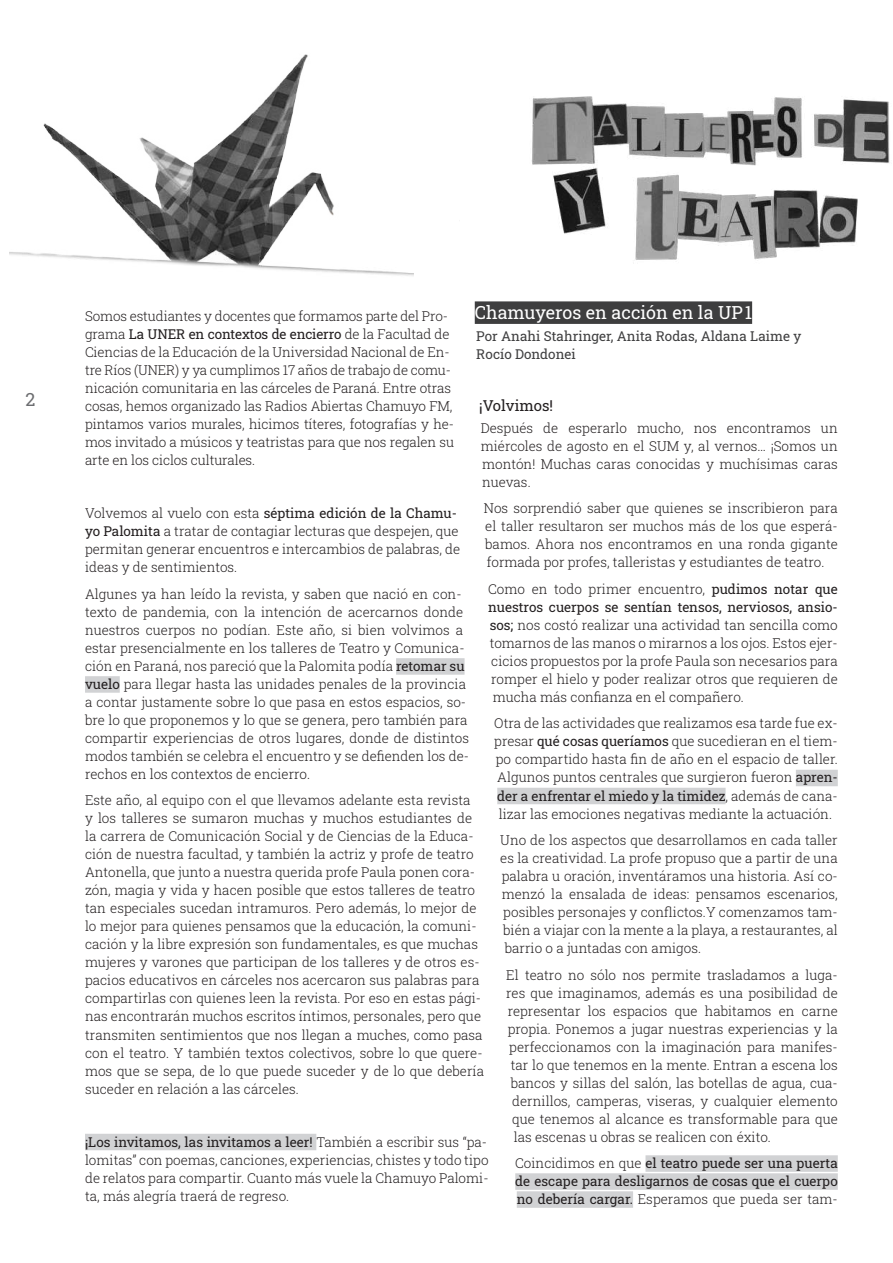
<style>
.page{position:relative;width:893px;height:1263px;background:#fff}
.page>*{position:absolute;margin:0;border:0;box-sizing:border-box;transform-origin:0 0}
.t1{font:18px "Roboto Slab";color:#fff}
.t2{font:18px "Roboto Slab";color:#6c6d70}
.t3{font:15px "Roboto Slab";color:#231f20}
.t4{font:300 13.5px/18px "Roboto Slab";color:#231f20}
.t5{font:13.5px/18px "Roboto Slab";color:#231f20;text-align:justify}
.t6{font:13.5px/18px "Roboto Slab";color:#3e3e3f}
.s1{font-weight:400}
.s2{font-weight:300}
</style>
<div class="page">
<div style="left:396px;top:658px;width:69px;height:17px;background:#d1d2d4"></div>
<div style="left:85px;top:676px;width:35px;height:17px;background:#d1d2d4"></div>
<div style="left:85px;top:1134px;width:231px;height:16px;background:#d1d2d4"></div>
<div style="left:475px;top:301px;width:277px;height:23px;background:#3e3e3f"></div>
<div style="left:796px;top:770px;width:42px;height:16px;background:#d1d2d4"></div>
<div style="left:497px;top:788px;width:229px;height:16px;background:#d1d2d4"></div>
<div style="left:645px;top:1155px;width:193px;height:17px;background:#d1d2d4"></div>
<div style="left:515px;top:1173px;width:323px;height:17px;background:#d1d2d4"></div>
<div style="left:517px;top:1191px;width:116px;height:17px;background:#d1d2d4"></div>
<img style="left:531px;top:96px;width:359px;height:164px">
<img style="left:9px;top:54px;width:405px;height:222px">
<h1 class="t2" style="left:26px;top:387px;width:11px">2</h1>
<h1 class="t1" style="left:475px;top:300px;width:279px">Chamuyeros en acción en la UP 1</h1>
<p class="t6" style="left:476px;top:327px;width:326px">Por Anahi Stahringer, Anita Rodas, Aldana Laime y<br>Rocío Dondonei</p>
<p class="t4" style="left:85px;top:307px;width:371px">Somos estudiantes y docentes que formamos parte del Pro&shy;grama <span class="s1">La UNER en contextos de encierro</span> de la Facultad de Ciencias de la Educación de la Universidad Nacional de En&shy;tre Ríos (UNER) y ya cumplimos 17 años de trabajo de comu&shy;nicación comunitaria en las cárceles de Paraná. Entre otras cosas, hemos organizado las Radios Abiertas Chamuyo FM, pintamos varios murales, hicimos títeres, fotografías y he&shy;mos invitado a músicos y teatristas para que nos regalen su arte en los ciclos culturales.</p>
<p class="t3" style="left:479px;top:395px;width:75px">¡Volvimos!</p>
<p class="t4" style="left:481px;top:419px;width:359px;text-align:justify">Después de esperarlo mucho, nos encontramos un miércoles de agosto en el SUM y, al vernos… ¡Somos un montón! Muchas caras conocidas y muchísimas caras nuevas.</p>
<p class="t4" style="left:484px;top:499px;width:355px;text-align:justify">Nos sorprendió saber que quienes se inscribieron para el taller resultaron ser muchos más de los que esperá&shy;bamos. Ahora nos encontramos en una ronda gigante formada por profes, talleristas y estudiantes de teatro.</p>
<p class="t4" style="left:488px;top:580px;width:351px">Como en todo primer encuentro, <span class="s1">pudimos notar que</span></p>
<p class="t5" style="left:488px;top:598px;width:351px">nuestros cuerpos se sentían tensos, nerviosos, ansio-</p>
<p class="t4" style="left:490px;top:616px;width:350px"><span class="s1">sos;</span> nos costó realizar una actividad tan sencilla como</p>
<p class="t4" style="left:490px;top:634px;width:349px">tomarnos de las manos o mirarnos a los ojos. Estos ejer-</p>
<p class="t4" style="left:491px;top:652px;width:348px">cicios propuestos por la profe Paula son necesarios para</p>
<p class="t4" style="left:491px;top:670px;width:348px">romper el hielo y poder realizar otros que requieren de</p>
<p class="t4" style="left:493px;top:688px;width:253px">mucha más confianza en el compañero.</p>
<p class="t4" style="left:494px;top:714px;width:345px;text-align:center">Otra de las actividades que realizamos esa tarde fue ex&shy;presar <span class="s1">qué cosas queríamos</span> que sucedieran en el tiem&shy;po compartido hasta fin de año en el espacio de taller.<br>Algunos puntos centrales que surgieron fueron <span class="s1">apren&shy;der a enfrentar el miedo y la timidez</span>, además de cana&shy;lizar las emociones negativas mediante la actuación.</p>
<p class="t4" style="left:500px;top:831px;width:339px">Uno de los aspectos que desarrollamos en cada taller</p>
<p class="t4" style="left:500px;top:849px;width:339px">es la creatividad. La profe propuso que a partir de una</p>
<p class="t4" style="left:502px;top:867px;width:337px">palabra u oración, inventáramos una historia. Así co-</p>
<p class="t4" style="left:502px;top:885px;width:337px">menzó la ensalada de ideas: pensamos escenarios,</p>
<p class="t4" style="left:503px;top:903px;width:336px">posibles personajes y conflictos.Y comenzamos tam-</p>
<p class="t4" style="left:503px;top:921px;width:336px">bién a viajar con la mente a la playa, a restaurantes, al</p>
<p class="t4" style="left:505px;top:939px;width:198px">barrio o a juntadas con amigos.</p>
<p class="t4" style="left:506px;top:965px;width:333px">El teatro no sólo nos permite trasladamos a luga-</p>
<p class="t4" style="left:506px;top:983px;width:333px">res que imaginamos, además es una posibilidad de</p>
<p class="t4" style="left:508px;top:1001px;width:332px">representar los espacios que habitamos en carne</p>
<p class="t4" style="left:508px;top:1019px;width:331px">propia. Ponemos a jugar nuestras experiencias y la</p>
<p class="t4" style="left:509px;top:1037px;width:330px">perfeccionamos con la imaginación para manifes-</p>
<p class="t4" style="left:511px;top:1055px;width:329px">tar lo que tenemos en la mente. Entran a escena los</p>
<p class="t4" style="left:511px;top:1073px;width:328px">bancos y sillas del salón, las botellas de agua, cua-</p>
<p class="t4" style="left:512px;top:1091px;width:327px">dernillos, camperas, viseras, y cualquier elemento</p>
<p class="t4" style="left:512px;top:1109px;width:327px">que tenemos al alcance es transformable para que</p>
<p class="t4" style="left:514px;top:1127px;width:259px">las escenas u obras se realicen con éxito.</p>
<p class="t5" style="left:515px;top:1154px;width:324px"><span class="s2">Coincidimos en que</span> el teatro puede ser una puerta de escape para desligarnos de cosas que el cuerpo no debería cargar. <span class="s2">Esperamos que pueda ser tam-</span></p>
<p class="t4" style="left:85px;top:504px;width:376px">Volvemos al vuelo con esta <span class="s1">séptima edición de la Chamu&shy;yo Palomita</span> a tratar de contagiar lecturas que despejen, que permitan generar encuentros e intercambios de palabras, de ideas y de sentimientos.</p>
<p class="t4" style="left:85px;top:585px;width:385px">Algunes ya han leído la revista, y saben que nació en con&shy;texto de pandemia, con la intención de acercarnos donde nuestros cuerpos no podían. Este año, si bien volvimos a estar presencialmente en los talleres de Teatro y Comunica&shy;ción en Paraná, nos pareció que la Palomita podía <span class="s1">retomar su vuelo</span> para llegar hasta las unidades penales de la provincia a contar justamente sobre lo que pasa en estos espacios, so&shy;bre lo que proponemos y lo que se genera, pero también para compartir experiencias de otros lugares, donde de distintos modos también se celebra el encuentro y se defienden los de&shy;rechos en los contextos de encierro.</p>
<p class="t4" style="left:85px;top:791px;width:401px">Este año, al equipo con el que llevamos adelante esta revista<br>y los talleres se sumaron muchas y muchos estudiantes de la carrera de Comunicación Social y de Ciencias de la Educa&shy;ción de nuestra facultad, y también la actriz y profe de teatro Antonella, que junto a nuestra querida profe Paula ponen cora&shy;zón, magia y vida y hacen posible que estos talleres de teatro tan especiales sucedan intramuros. Pero además, lo mejor de lo mejor para quienes pensamos que la educación, la comuni&shy;cación y la libre expresión son fundamentales, es que muchas mujeres y varones que participan de los talleres y de otros es&shy;pacios educativos en cárceles nos acercaron sus palabras para compartirlas con quienes leen la revista. Por eso en estas pági&shy;nas encontrarán muchos escritos íntimos, personales, pero que transmiten sentimientos que nos llegan a muches, como pasa con el teatro. Y también textos colectivos, sobre lo que quere&shy;mos que se sepa, de lo que puede suceder y de lo que debería suceder en relación a las cárceles.</p>
<p class="t4" style="left:85px;top:1132px;width:405px;text-align:justify"><span class="s1">¡Los invitamos, las invitamos a leer!</span> También a escribir sus “pa&shy;lomitas” con poemas, canciones, experiencias, chistes y todo tipo de relatos para compartir. Cuanto más vuele la Chamuyo Palomi&shy;ta, más alegría traerá de regreso.</p>
</div>
